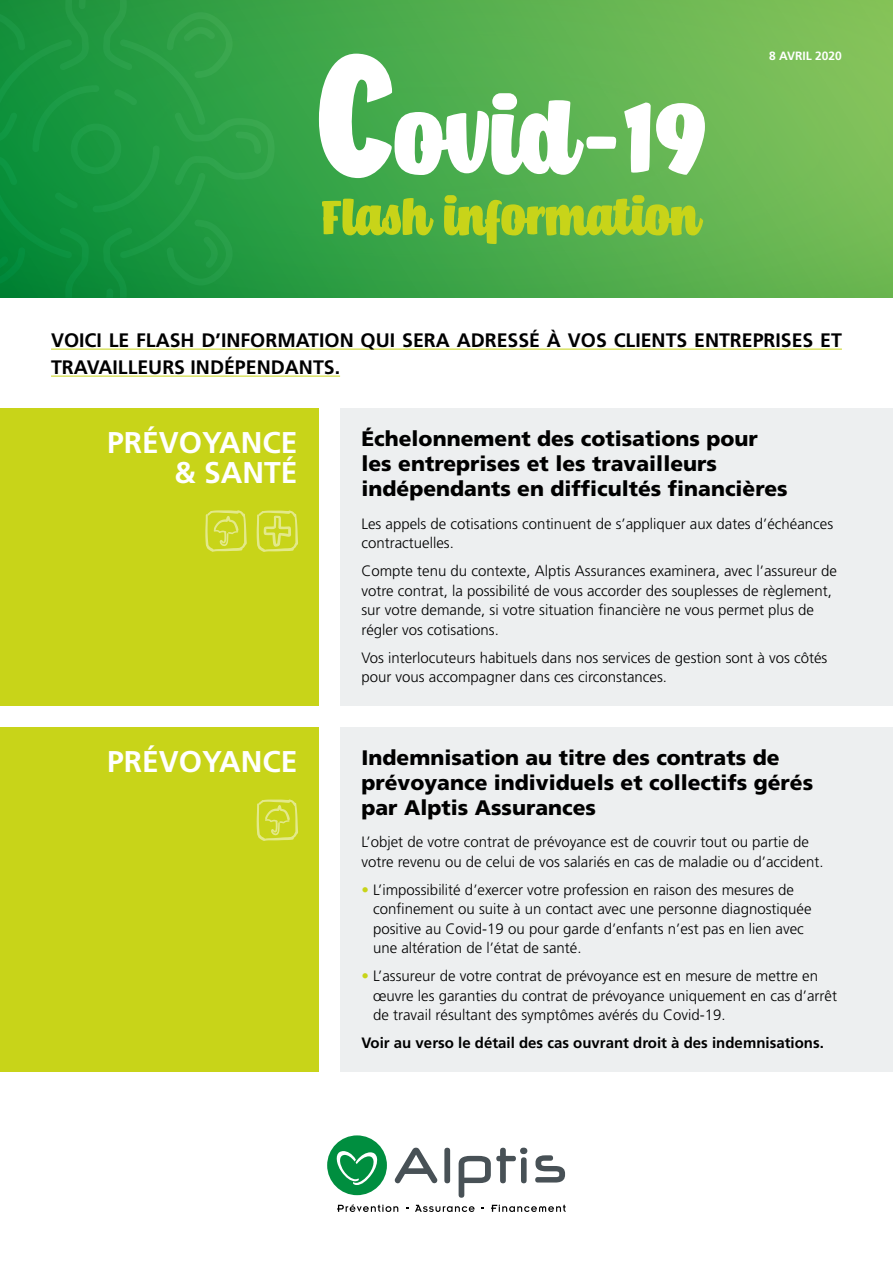
<style>
.page{position:relative;width:893px;height:1263px;background:#fff}
.page>*{position:absolute;margin:0;border:0;box-sizing:border-box;transform-origin:0 0}
.t1{font:700 30px "Frutiger";color:#fff}
.t2{font:900 21px/25.2px "Frutiger";color:#000}
.t3{font:700 19.5px/27px "Frutiger";color:#000}
.t4{font:300 15px/19.5px "Frutiger";color:#000}
.t5{font:700 15px "Frutiger";color:#000}
.t6{font:700 12px "Frutiger";color:#fff}
.s1{color:#c8d419}
</style>
<div class="page">
<div style="left:0;top:408px;width:319px;height:298px;background:#c8d419"></div>
<div style="left:0;top:727px;width:319px;height:344px;background:#c8d419"></div>
<div style="left:340px;top:408px;width:553px;height:298px;background:#edeff0"></div>
<div style="left:340px;top:727px;width:553px;height:344px;background:#edeff0"></div>
<img style="left:275px;top:0;width:618px;height:298px">
<svg style="left:0;top:0;width:275px;height:298px;background:#1d9840"></svg>
<svg style="left:395px;top:1147px;width:42px;height:36px"></svg>
<div style="left:444px;top:1148px;width:6px;height:35px;background:#485156;border-radius:3px"></div>
<svg style="left:459px;top:1147px;width:68px;height:51px"></svg>
<svg style="left:535px;top:1155px;width:30px;height:27px"></svg>
<div style="left:327px;top:1135px;width:60px;height:60px;background:#008e3f;border-radius:50%"></div>
<svg style="left:336px;top:1151px;width:42px;height:34px"></svg>
<svg style="left:337px;top:1204px;width:61px;height:8px"></svg>
<svg style="left:415px;top:1205px;width:60px;height:7px"></svg>
<svg style="left:491px;top:1204px;width:75px;height:8px"></svg>
<svg style="left:319px;top:54px;width:386px;height:124px"></svg>
<svg style="left:322px;top:195px;width:381px;height:49px;background:#83be35"></svg>
<hr style="left:51px;top:349px;width:791px;height:1px;background:#c8d419">
<hr style="left:51px;top:376px;width:289px;height:1px;background:#c8d419">
<svg style="left:257px;top:510px;width:41px;height:42px"></svg>
<svg style="left:205px;top:510px;width:42px;height:42px"></svg>
<svg style="left:257px;top:799px;width:41px;height:42px"></svg>
<p class="t6" style="left:769px;top:49px;width:74px">8 AVRIL 2020</p>
<p class="t3" style="left:51px;top:326px;width:792px">VOICI LE FLASH D’INFORMATION QUI SERA ADRESSÉ À VOS CLIENTS ENTREPRISES ET<br>TRAVAILLEURS INDÉPENDANTS.</p>
<p class="t1" style="left:107px;top:425px;width:192px">PRÉVOYANCE</p>
<p class="t1" style="left:174px;top:455px;width:125px">&amp; SANTÉ</p>
<p class="t1" style="left:107px;top:744px;width:192px">PRÉVOYANCE</p>
<p class="t2" style="left:361px;top:426px;width:428px">Échelonnement des cotisations pour les entreprises et les travailleurs indépendants en difficultés financières</p>
<p class="t4" style="left:361px;top:513px;width:473px">Les appels de cotisations continuent de s’appliquer aux dates d’échéances contractuelles.</p>
<p class="t4" style="left:361px;top:561px;width:477px">Compte tenu du contexte, Alptis Assurances examinera, avec l’assureur de votre contrat, la possibilité de vous accorder des souplesses de règlement, sur votre demande, si votre situation financière ne vous permet plus de régler vos cotisations.</p>
<p class="t4" style="left:361px;top:647px;width:467px">Vos interlocuteurs habituels dans nos services de gestion sont à vos côtés pour vous accompagner dans ces circonstances.</p>
<p class="t2" style="left:361px;top:744px;width:453px">Indemnisation au titre des contrats de prévoyance individuels et collectifs gérés par Alptis Assurances</p>
<p class="t4" style="left:361px;top:832px;width:464px">L’objet de votre contrat de prévoyance est de couvrir tout ou partie de votre revenu ou de celui de vos salariés en cas de maladie ou d’accident.</p>
<p class="t4" style="left:373px;top:880px;width:440px;text-indent:-12px"><span class="s1">•</span> L’impossibilité d’exercer votre profession en raison des mesures de confinement ou suite à un contact avec une personne diagnostiquée positive au Covid-19 ou pour garde d’enfants n’est pas en lien avec une altération de l’état de santé.</p>
<p class="t4" style="left:373px;top:966px;width:465px;text-indent:-12px"><span class="s1">•</span> L’assureur de votre contrat de prévoyance est en mesure de mettre en œuvre les garanties du contrat de prévoyance uniquement en cas d’arrêt de travail résultant des symptômes avérés du Covid-19.</p>
<p class="t5" style="left:361px;top:1034px;width:464px">Voir au verso le détail des cas ouvrant droit à des indemnisations.</p>
</div>
